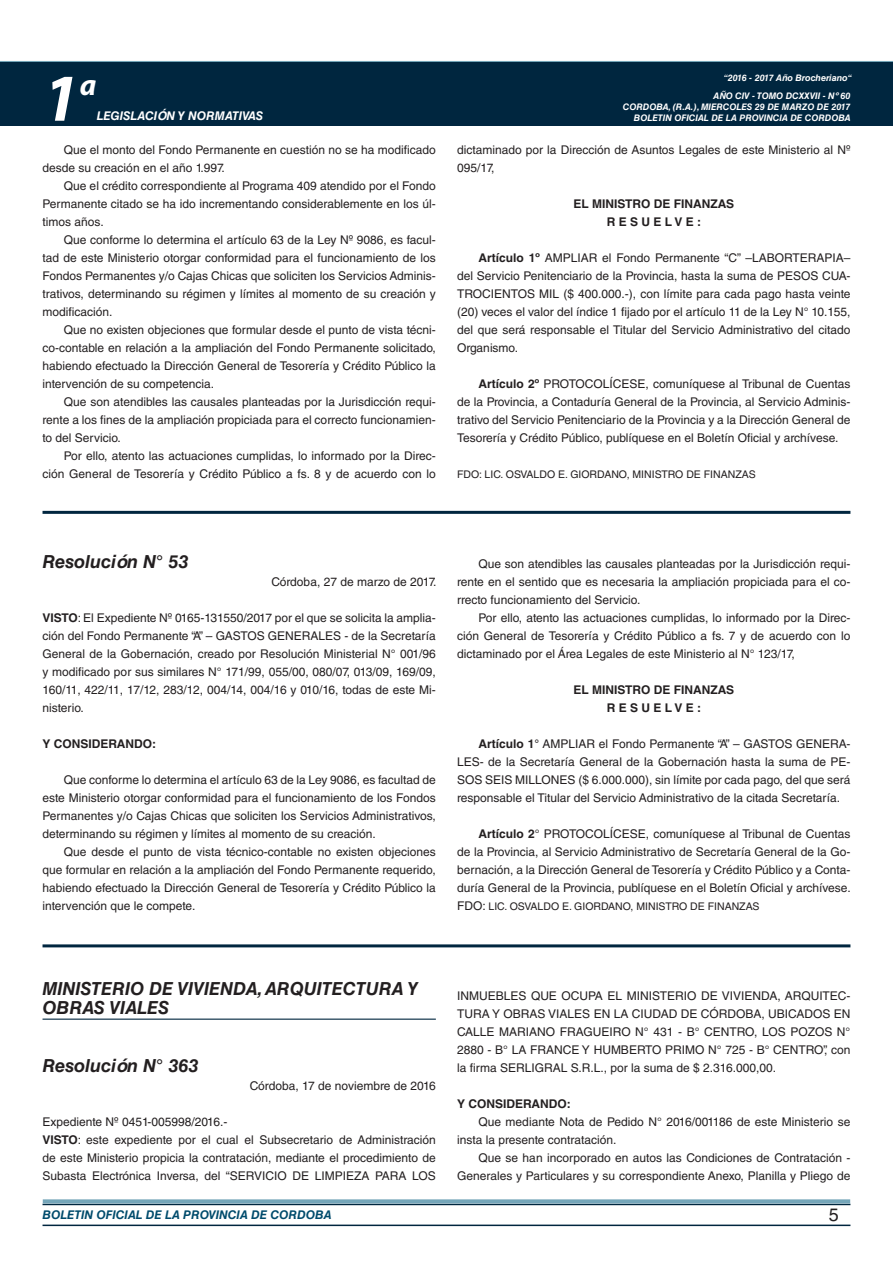
<style>
.page{position:relative;width:893px;height:1263px;background:#fff}
.page>*{position:absolute;margin:0;border:0;box-sizing:border-box;transform-origin:0 0}
.t1{font:italic 700 67.5px "Myriad Pro";color:#fff}
.t2{font:italic 700 30px "Myriad Pro";color:#fff}
.NOMBRE_DE_MINISTERIO{font:italic 700 18px/19.5px "Helvetica LT Std";color:#231f20}
.DOC__N{font:italic 700 18px "Helvetica LT Std";color:#231f20}
.t3{font:18px "Helvetica LT Std";color:#231f20}
.TEXTO_BASE{font:12px/18px "Helvetica LT Std";color:#231f20;text-align:justify}
.TEXTO_BASE-2{font:700 12px "Helvetica LT Std";color:#231f20}
.t4{font:italic 700 12px "Helvetica LT Std";color:#004b6c}
.DOC__N-2{font:12px "Helvetica LT Std";color:#231f20}
.t5{font:italic 700 12px "Helvetica LT Std";color:#fff}
.FIRMA{font:10.5px "Helvetica LT Std";color:#231f20}
.TEXTO_BASE-3{font:10.5px "Helvetica LT Std";color:#231f20}
.t6{font:italic 700 9px/10.8px "Helvetica LT Std";color:#fff;text-align:right}
.s1{font-weight:700}
.s2{font-size:12px}
</style>
<div class="page">
<div style="left:0;top:61px;width:893px;height:6px;background:#73a5b8"></div>
<div style="left:0;top:62px;width:893px;height:64px;background:#00263f"></div>
<hr style="left:43px;top:1224px;width:807px;height:2px;background:#00263f">
<div style="left:42px;top:1198px;width:809px;height:8px;background:#fff;opacity:.75"></div>
<hr style="left:43px;top:511px;width:807px;height:3px;background:#00263f">
<hr style="left:43px;top:944px;width:807px;height:3px;background:#00263f">
<hr style="left:43px;top:1018px;width:393px;height:2px;background:#00263f">
<h1 class="t1" style="left:43px;top:54px;width:38px">1</h1>
<h2 class="t2" style="left:80px;top:66px;width:18px">a</h2>
<p class="t5" style="left:97px;top:109px;width:168px">LEGISLACIÓN Y NORMATIVAS</p>
<p class="TEXTO_BASE" style="left:43px;top:141px;width:395px;text-indent:21px">Que el monto del Fondo Permanente en cuestión no se ha modificado desde su creación en el año 1.997.</p>
<p class="TEXTO_BASE" style="left:43px;top:177px;width:395px;text-indent:21px">Que el crédito correspondiente al Programa 409 atendido por el Fondo Permanente citado se ha ido incrementando considerablemente en los úl&shy;timos años.</p>
<p class="TEXTO_BASE" style="left:43px;top:231px;width:395px;text-indent:21px">Que conforme lo determina el artículo 63 de la Ley Nº 9086, es facul&shy;tad de este Ministerio otorgar conformidad para el funcionamiento de los Fondos Permanentes y/o Cajas Chicas que soliciten los Servicios Adminis&shy;trativos, determinando su régimen y límites al momento de su creación y modificación.</p>
<p class="TEXTO_BASE" style="left:43px;top:321px;width:395px;text-indent:21px">Que no existen objeciones que formular desde el punto de vista técni&shy;co-contable en relación a la ampliación del Fondo Permanente solicitado, habiendo efectuado la Dirección General de Tesorería y Crédito Público la intervención de su competencia.</p>
<p class="TEXTO_BASE" style="left:43px;top:393px;width:395px;text-indent:21px">Que son atendibles las causales planteadas por la Jurisdicción requi&shy;rente a los fines de la ampliación propiciada para el correcto funcionamien&shy;to del Servicio.</p>
<p class="TEXTO_BASE" style="left:43px;top:447px;width:395px;text-align:right">Por ello, atento las actuaciones cumplidas, lo informado por la Direc&shy;ción General de Tesorería y Crédito Público a fs. 8 y de acuerdo con lo</p>
<p class="t6" style="left:724px;top:72px;width:130px">“2016 - 2017 Año Brocheriano“</p>
<p class="t6" style="left:623px;top:91px;width:229px">AÑO CIV - TOMO DCXXVII - Nº 60<br>CORDOBA, (R.A.), MIERCOLES 29 DE MARZO DE 2017<br>BOLETIN OFICIAL DE LA PROVINCIA DE CORDOBA</p>
<p class="TEXTO_BASE" style="left:457px;top:141px;width:395px">dictaminado por la Dirección de Asuntos Legales de este Ministerio al Nº<br>095/17,</p>
<p class="TEXTO_BASE-2" style="left:573px;top:196px;width:162px">EL MINISTRO DE FINANZAS</p>
<p class="TEXTO_BASE-2" style="left:607px;top:214px;width:96px">R E S U E L V E :</p>
<p class="TEXTO_BASE" style="left:457px;top:249px;width:395px;text-indent:21px"><span class="s1">Artículo 1º</span> AMPLIAR el Fondo Permanente “C” –LABORTERAPIA– del Servicio Penitenciario de la Provincia, hasta la suma de PESOS CUA-TROCIENTOS MIL ($ 400.000.-), con límite para cada pago hasta veinte (20) veces el valor del índice 1 fijado por el artículo 11 de la Ley N° 10.155, del que será responsable el Titular del Servicio Administrativo del citado Organismo.</p>
<p class="TEXTO_BASE" style="left:457px;top:375px;width:395px;text-indent:21px"><span class="s1">Artículo 2º</span> PROTOCOLÍCESE, comuníquese al Tribunal de Cuentas de la Provincia, a Contaduría General de la Provincia, al Servicio Adminis&shy;trativo del Servicio Penitenciario de la Provincia y a la Dirección General de Tesorería y Crédito Público, publíquese en el Boletín Oficial y archívese.</p>
<p class="FIRMA" style="left:457px;top:468px;width:300px">FDO: LIC. OSVALDO E. GIORDANO, MINISTRO DE FINANZAS</p>
<p class="DOC__N" style="left:43px;top:550px;width:147px">Resolución N° 53</p>
<p class="TEXTO_BASE" style="left:271px;top:573px;width:167px">Córdoba, 27 de marzo de 2017.</p>
<p class="TEXTO_BASE" style="left:43px;top:609px;width:395px"><span class="s1">VISTO</span>: El Expediente Nº 0165-131550/2017 por el que se solicita la amplia&shy;ción del Fondo Permanente “A” – GASTOS GENERALES - de la Secretaría General de la Gobernación, creado por Resolución Ministerial N° 001/96 y modificado por sus similares N° 171/99, 055/00, 080/07, 013/09, 169/09, 160/11, 422/11, 17/12, 283/12, 004/14, 004/16 y 010/16, todas de este Mi&shy;nisterio.</p>
<p class="TEXTO_BASE-2" style="left:43px;top:736px;width:115px">Y CONSIDERANDO:</p>
<p class="TEXTO_BASE" style="left:43px;top:771px;width:395px;text-indent:21px">Que conforme lo determina el artículo 63 de la Ley 9086, es facultad de este Ministerio otorgar conformidad para el funcionamiento de los Fondos Permanentes y/o Cajas Chicas que soliciten los Servicios Administrativos, determinando su régimen y límites al momento de su creación.</p>
<p class="TEXTO_BASE" style="left:43px;top:843px;width:395px;text-indent:21px">Que desde el punto de vista técnico-contable no existen objeciones que formular en relación a la ampliación del Fondo Permanente requerido, habiendo efectuado la Dirección General de Tesorería y Crédito Público la intervención que le compete.</p>
<p class="TEXTO_BASE" style="left:457px;top:555px;width:395px;text-indent:21px">Que son atendibles las causales planteadas por la Jurisdicción requi&shy;rente en el sentido que es necesaria la ampliación propiciada para el co&shy;rrecto funcionamiento del Servicio.</p>
<p class="TEXTO_BASE" style="left:457px;top:609px;width:395px;text-indent:21px">Por ello, atento las actuaciones cumplidas, lo informado por la Direc&shy;ción General de Tesorería y Crédito Público a fs. 7 y de acuerdo con lo dictaminado por el Área Legales de este Ministerio al N° 123/17,</p>
<p class="TEXTO_BASE-2" style="left:573px;top:682px;width:162px">EL MINISTRO DE FINANZAS</p>
<p class="TEXTO_BASE-2" style="left:607px;top:700px;width:96px">R E S U E L V E :</p>
<p class="TEXTO_BASE" style="left:457px;top:735px;width:395px;text-indent:21px"><span class="s1">Artículo 1°</span> AMPLIAR el Fondo Permanente “A” – GASTOS GENERA-LES- de la Secretaría General de la Gobernación hasta la suma de PE-SOS SEIS MILLONES ($ 6.000.000), sin límite por cada pago, del que será responsable el Titular del Servicio Administrativo de la citada Secretaría.</p>
<p class="TEXTO_BASE" style="left:457px;top:825px;width:395px;text-indent:21px"><span class="s1">Artículo 2</span>° PROTOCOLÍCESE, comuníquese al Tribunal de Cuentas de la Provincia, al Servicio Administrativo de Secretaría General de la Go&shy;bernación, a la Dirección General de Tesorería y Crédito Público y a Conta&shy;duría General de la Provincia, publíquese en el Boletín Oficial y archívese.</p>
<p class="TEXTO_BASE-3" style="left:457px;top:900px;width:304px"><span class="s2">FDO:</span> LIC. OSVALDO E. GIORDANO, MINISTRO DE FINANZAS</p>
<p class="NOMBRE_DE_MINISTERIO" style="left:43px;top:978px;width:377px">MINISTERIO DE VIVIENDA, ARQUITECTURA Y<br>OBRAS VIALES</p>
<p class="DOC__N" style="left:43px;top:1054px;width:157px">Resolución N° 363</p>
<p class="DOC__N-2" style="left:250px;top:1079px;width:188px">Córdoba, 17 de noviembre de 2016</p>
<p class="TEXTO_BASE" style="left:43px;top:1113px;width:186px">Expediente Nº 0451-005998/2016.-</p>
<p class="TEXTO_BASE" style="left:43px;top:1131px;width:395px"><span class="s1">VISTO</span>: este expediente por el cual el Subsecretario de Administración de este Ministerio propicia la contratación, mediante el procedimiento de Subasta Electrónica Inversa, del “SERVICIO DE LIMPIEZA PARA LOS</p>
<p class="TEXTO_BASE" style="left:457px;top:987px;width:395px">INMUEBLES QUE OCUPA EL MINISTERIO DE VIVIENDA, ARQUITEC-TURA Y OBRAS VIALES EN LA CIUDAD DE CÓRDOBA, UBICADOS EN CALLE MARIANO FRAGUEIRO N° 431 - B° CENTRO, LOS POZOS N° 2880 - B° LA FRANCE Y HUMBERTO PRIMO N° 725 - B° CENTRO”, con la firma SERLIGRAL S.R.L., por la suma de $ 2.316.000,00.</p>
<p class="TEXTO_BASE-2" style="left:457px;top:1096px;width:115px">Y CONSIDERANDO:</p>
<p class="TEXTO_BASE" style="left:457px;top:1113px;width:395px;text-indent:21px">Que mediante Nota de Pedido N° 2016/001186 de este Ministerio se insta la presente contratación.</p>
<p class="TEXTO_BASE" style="left:457px;top:1149px;width:395px;text-align:right">Que se han incorporado en autos las Condiciones de Contratación -<br>Generales y Particulares y su correspondiente Anexo, Planilla y Pliego de</p>
<p class="t4" style="left:43px;top:1208px;width:290px">BOLETIN OFICIAL DE LA PROVINCIA DE CORDOBA</p>
<h3 class="t3" style="left:829px;top:1204px;width:12px">5</h3>
</div>
